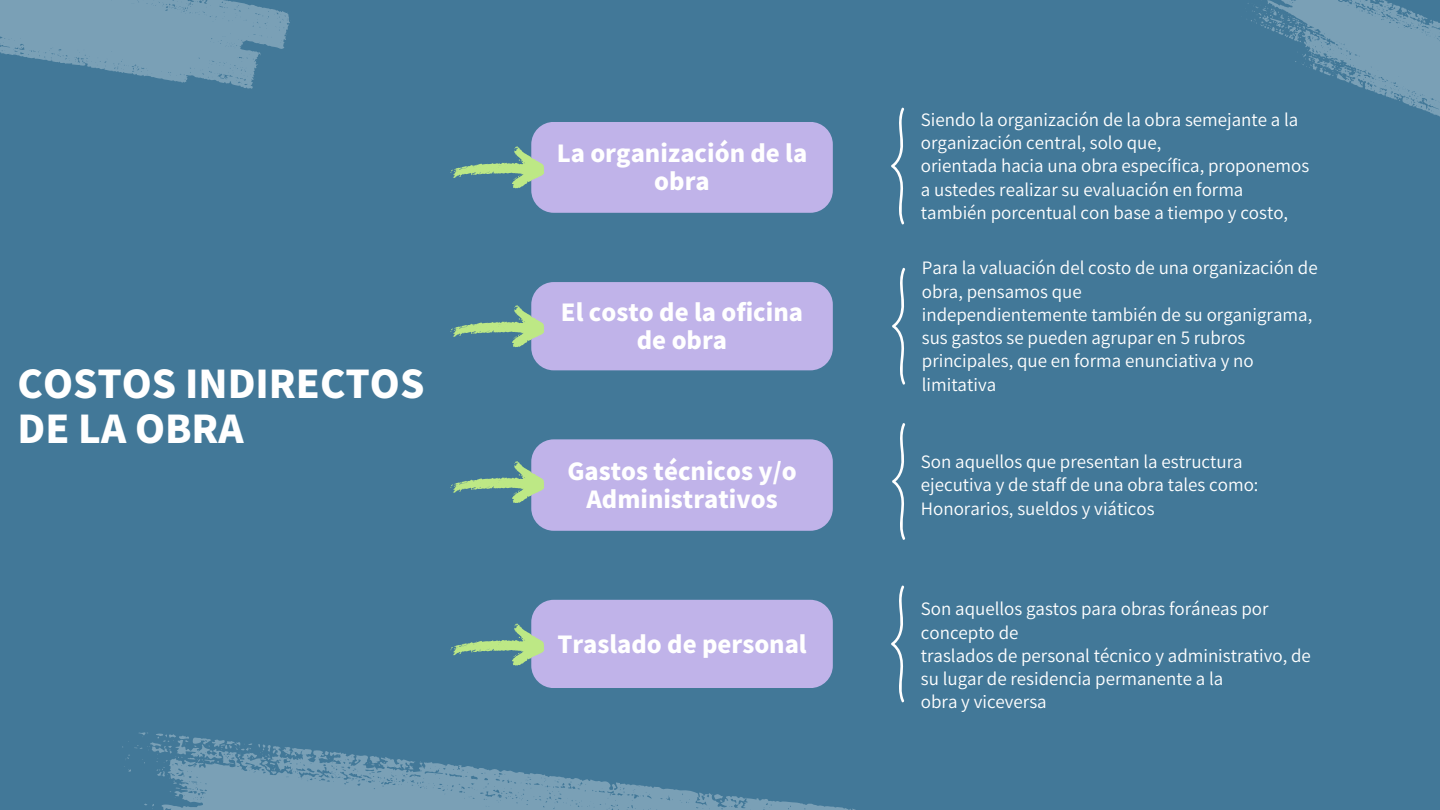
<style>
.page{position:relative;width:1440px;height:810px;background:#427898}
.page>*{position:absolute;margin:0;border:0;box-sizing:border-box;transform-origin:0 0}
.t1{font:800 38.2px/45.9px "Source Han Sans KR";color:#fff}
.t2{font:800 23.5px/27.8px "Source Han Sans KR";color:#fff;text-align:center}
.t3{font:17px/23.2px "Source Han Sans JP";color:#fff}
</style>
<div class="page">
<svg style="left:1248px;top:0;width:192px;height:117px"></svg>
<svg style="left:122px;top:732px;width:734px;height:78px"></svg>
<svg style="left:0;top:0;width:290px;height:89px"></svg>
<div style="left:531px;top:122px;width:302px;height:91px;background:#c0b3e9;border-radius:22px"></div>
<div style="left:531px;top:282px;width:302px;height:88px;background:#c0b3e9;border-radius:22px"></div>
<div style="left:531px;top:439px;width:302px;height:92px;background:#c0b3e9;border-radius:23px"></div>
<div style="left:531px;top:600px;width:302px;height:88px;background:#c0b3e9;border-radius:22px"></div>
<svg style="left:891px;top:107px;width:13px;height:118px"></svg>
<svg style="left:892px;top:267px;width:14px;height:118px"></svg>
<svg style="left:892px;top:423px;width:14px;height:117px"></svg>
<svg style="left:891px;top:585px;width:13px;height:118px"></svg>
<svg style="left:450px;top:146px;width:95px;height:42px"></svg>
<svg style="left:450px;top:305px;width:95px;height:42px"></svg>
<svg style="left:450px;top:461px;width:95px;height:42px"></svg>
<svg style="left:450px;top:623px;width:95px;height:42px"></svg>
<p class="t1" style="left:18px;top:359px;width:408px">COSTOS INDIRECTOS<br>DE LA OBRA</p>
<p class="t2" style="left:557px;top:138px;width:252px">La organización de la obra</p>
<h2 class="t2" style="left:561px;top:297px;width:244px">El costo de la oficina de obra</h2>
<p class="t2" style="left:567px;top:456px;width:231px">Gastos técnicos y/o<br>Administrativos</p>
<p class="t2" style="left:557px;top:629px;width:251px">Traslado de personal</p>
<p class="t3" style="left:921px;top:107px;width:379px">Siendo la organización de la obra semejante a la organización central, solo que,</p>
<p class="t3" style="left:921px;top:154px;width:390px">orientada hacia una obra específica, proponemos a ustedes realizar su evaluación en forma</p>
<p class="t3" style="left:921px;top:200px;width:369px">también porcentual con base a tiempo y costo,</p>
<h1 class="t3" style="left:922px;top:256px;width:397px">Para la valuación del costo de una organización de obra, pensamos que</h1>
<h2 class="t3" style="left:922px;top:302px;width:392px">independientemente también de su organigrama, sus gastos se pueden agrupar en 5 rubros</h2>
<p class="t3" style="left:922px;top:349px;width:333px">principales, que en forma enunciativa y no limitativa</p>
<h2 class="t3" style="left:921px;top:449px;width:323px">Son aquellos que presentan la estructura</h2>
<p class="t3" style="left:921px;top:473px;width:339px">ejecutiva y de staff de una obra tales como:</p>
<p class="t3" style="left:921px;top:496px;width:235px">Honorarios, sueldos y viáticos</p>
<p class="t3" style="left:921px;top:597px;width:349px">Son aquellos gastos para obras foráneas por concepto de</p>
<p class="t3" style="left:921px;top:643px;width:391px">traslados de personal técnico y administrativo, de su lugar de residencia permanente a la</p>
<p class="t3" style="left:921px;top:690px;width:127px">obra y viceversa</p>
</div>
